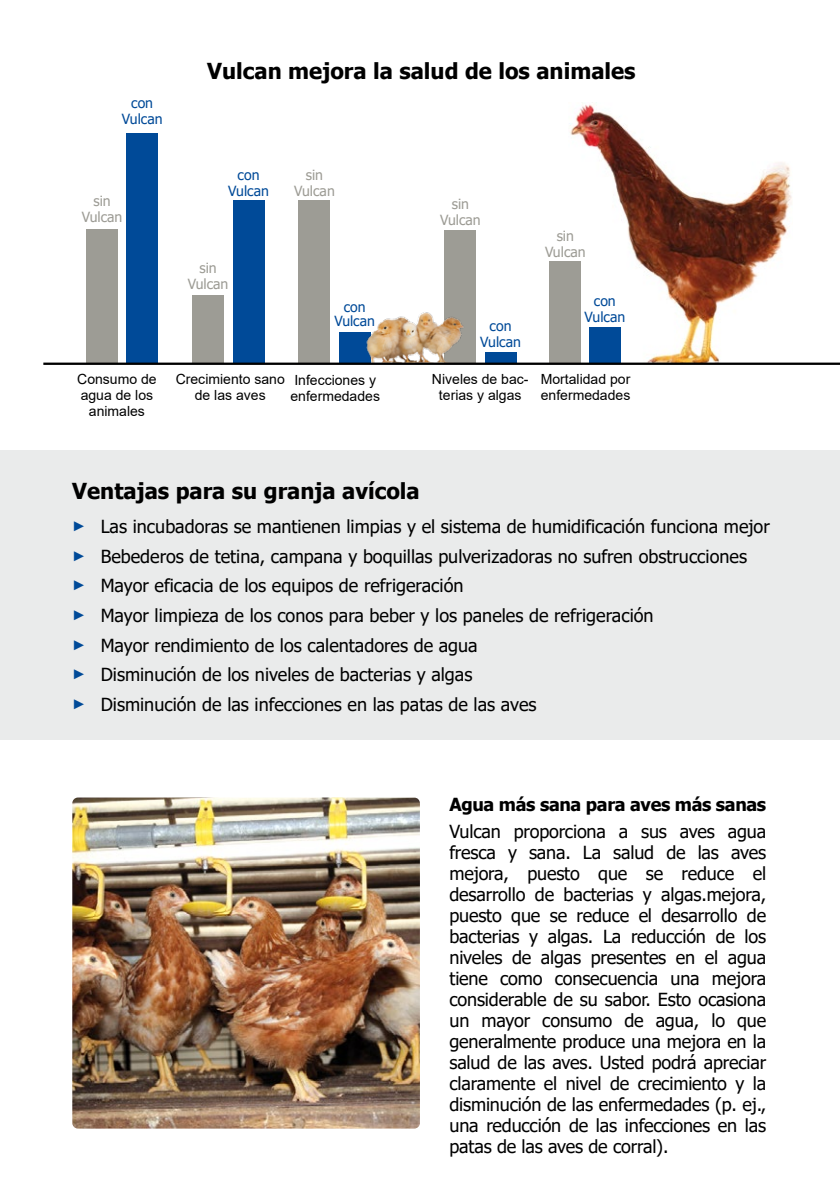
<style>
.page{position:relative;width:840px;height:1191px;background:#fff}
.page>*{position:absolute;margin:0;border:0;box-sizing:border-box;transform-origin:0 0}
.t1{font:700 22px "Tahoma";color:#000}
.t2{font:18px/21px "Tahoma";color:#000}
.t3{font:700 18px "Tahoma";letter-spacing:-.02em;color:#000}
.t4{font:14px/16px "Arial";color:#000;text-align:center}
.t5{font:14px/16px "Tahoma";color:#004a98;text-align:center}
.t6{font:14px/16px "Tahoma";color:#9d9c95;text-align:center}
.s1{font-family:"Arial";font-weight:700;font-size:14px;color:#004a98}
.s2{font-family:"Arial";font-size:14px;color:#004a98}
</style>
<div class="page">
<img style="left:568px;top:102px;width:223px;height:260px">
<div style="left:0;top:451px;width:839px;height:289px;background:#eaebeb"></div>
<div style="left:86px;top:229px;width:32px;height:135px;background:#9d9c95"></div>
<div style="left:444px;top:230px;width:32px;height:134px;background:#9d9c95"></div>
<div style="left:548px;top:262px;width:32px;height:102px;background:#9d9c95"></div>
<div style="left:126px;top:133px;width:32px;height:231px;background:#004a98"></div>
<div style="left:484px;top:352px;width:32px;height:12px;background:#004a98"></div>
<div style="left:589px;top:327px;width:31px;height:37px;background:#004a98"></div>
<div style="left:193px;top:296px;width:31px;height:68px;background:#9d9c95"></div>
<div style="left:233px;top:201px;width:31px;height:163px;background:#004a98"></div>
<div style="left:298px;top:201px;width:32px;height:163px;background:#9d9c95"></div>
<div style="left:339px;top:332px;width:31px;height:32px;background:#004a98"></div>
<img style="left:366px;top:312px;width:98px;height:50px">
<hr style="left:43px;top:362px;width:796px;height:3px;background:#000">
<img style="left:72px;top:797px;width:347px;height:331px">
<p class="t5" style="left:122px;top:96px;width:42px">con<br>Vulcan</p>
<p class="t6" style="left:82px;top:193px;width:42px">sin<br>Vulcan</p>
<p class="t1" style="left:207px;top:56px;width:429px">Vulcan mejora la salud de los animales</p>
<p class="t5" style="left:228px;top:167px;width:42px">con<br>Vulcan</p>
<p class="t6" style="left:294px;top:167px;width:42px">sin<br>Vulcan</p>
<p class="t6" style="left:188px;top:261px;width:42px">sin<br>Vulcan</p>
<p class="t5" style="left:334px;top:301px;width:42px;line-height:14px">con<br>Vulcan</p>
<p class="t6" style="left:440px;top:197px;width:42px">sin<br>Vulcan</p>
<p class="t5" style="left:480px;top:319px;width:42px">con<br>Vulcan</p>
<p class="t6" style="left:544px;top:228px;width:42px">sin<br>Vulcan</p>
<p class="t5" style="left:584px;top:294px;width:42px">con<br>Vulcan</p>
<p class="t4" style="left:77px;top:371px;width:81px">Consumo de agua de los animales</p>
<p class="t4" style="left:431px;top:371px;width:98px">Niveles de bac&shy;terias y algas</p>
<p class="t4" style="left:540px;top:371px;width:91px;text-align:left">Mortalidad por enfermedades</p>
<p class="t4" style="left:176px;top:371px;width:110px">Crecimiento sano de las aves</p>
<p class="t4" style="left:290px;top:372px;width:91px;text-align:left">Infecciones y enfermedades</p>
<p class="t1" style="left:72px;top:475px;width:349px">Ventajas para su granja avícola</p>
<p class="t2" style="left:72px;top:512px;width:698px;line-height:29.6px"><span class="s1">►</span> Las incubadoras se mantienen limpias y el sistema de humidificación funciona mejor <span class="s1">►</span> Bebederos de tetina, campana y boquillas pulverizadoras no sufren obstrucciones<br><span class="s2">►</span> Mayor eficacia de los equipos de refrigeración<br><span class="s1">►</span> Mayor limpieza de los conos para beber y los paneles de refrigeración<br><span class="s1">►</span> Mayor rendimiento de los calentadores de agua<br><span class="s1">►</span> Disminución de los niveles de bacterias y algas<br><span class="s1">►</span> Disminución de las infecciones en las patas de las aves</p>
<p class="t3" style="left:449px;top:792px;width:318px">Agua más sana para aves más sanas</p>
<p class="t2" style="left:449px;top:822px;width:318px;text-align:justify">Vulcan proporciona a sus aves agua fresca y sana. La salud de las aves mejora, puesto que se reduce el desarrollo de bacterias y algas.mejora, puesto que se reduce el desarrollo de bacterias y algas. La reducción de los niveles de algas presentes en el agua tiene como consecuencia una mejora considerable de su sabor. Esto ocasiona un mayor consumo de agua, lo que generalmente produce una mejora en la salud de las aves. Usted podrá apreciar claramente el nivel de crecimiento y la disminución de las enfermedades (p. ej., una reducción de las infecciones en las patas de las aves de corral).</p>
</div>
